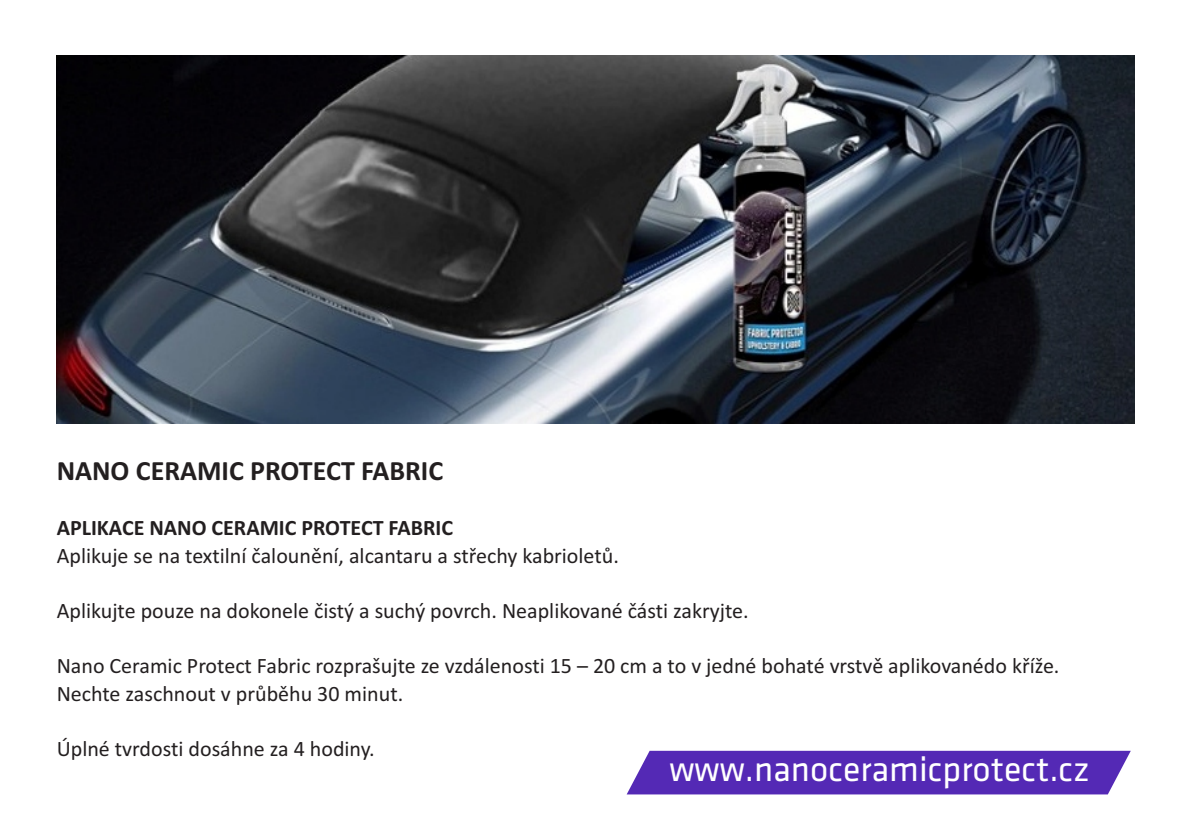
<style>
.page{position:relative;width:1191px;height:840px;background:#fff}
.page>*{position:absolute;margin:0;border:0;box-sizing:border-box;transform-origin:0 0}
.t1{font:36px "Klavika";color:#fff}
.t2{font:700 28px "Calibri";color:#231f20}
.t3{font:22px/27.6px "Calibri";color:#231f20}
.t4{font:700 22px "Calibri";color:#231f20}
</style>
<div class="page">
<img style="left:57px;top:55px;width:1077px;height:369px">
<div style="left:627px;top:750px;width:503px;height:44px;background:#5429b5"></div>
<p class="t2" style="left:57px;top:458px;width:388px">NANO CERAMIC PROTECT FABRIC</p>
<p class="t4" style="left:57px;top:518px;width:398px">APLIKACE NANO CERAMIC PROTECT FABRIC</p>
<p class="t3" style="left:57px;top:543px;width:564px">Aplikuje se na textilní čalounění, alcantaru a střechy kabrioletů.</p>
<p class="t3" style="left:57px;top:598px;width:693px">Aplikujte pouze na dokonele čistý a suchý povrch. Neaplikované části zakryjte.</p>
<p class="t3" style="left:57px;top:653px;width:1004px">Nano Ceramic Protect Fabric rozprašujte ze vzdálenosti 15 – 20 cm a to v jedné bohaté vrstvě aplikovanédo kříže.<br>Nechte zaschnout v průběhu 30 minut.</p>
<p class="t3" style="left:57px;top:736px;width:320px">Úplné tvrdosti dosáhne za 4 hodiny.</p>
<h1 class="t1" style="left:669px;top:753px;width:422px">www.nanoceramicprotect.cz</h1>
</div>
